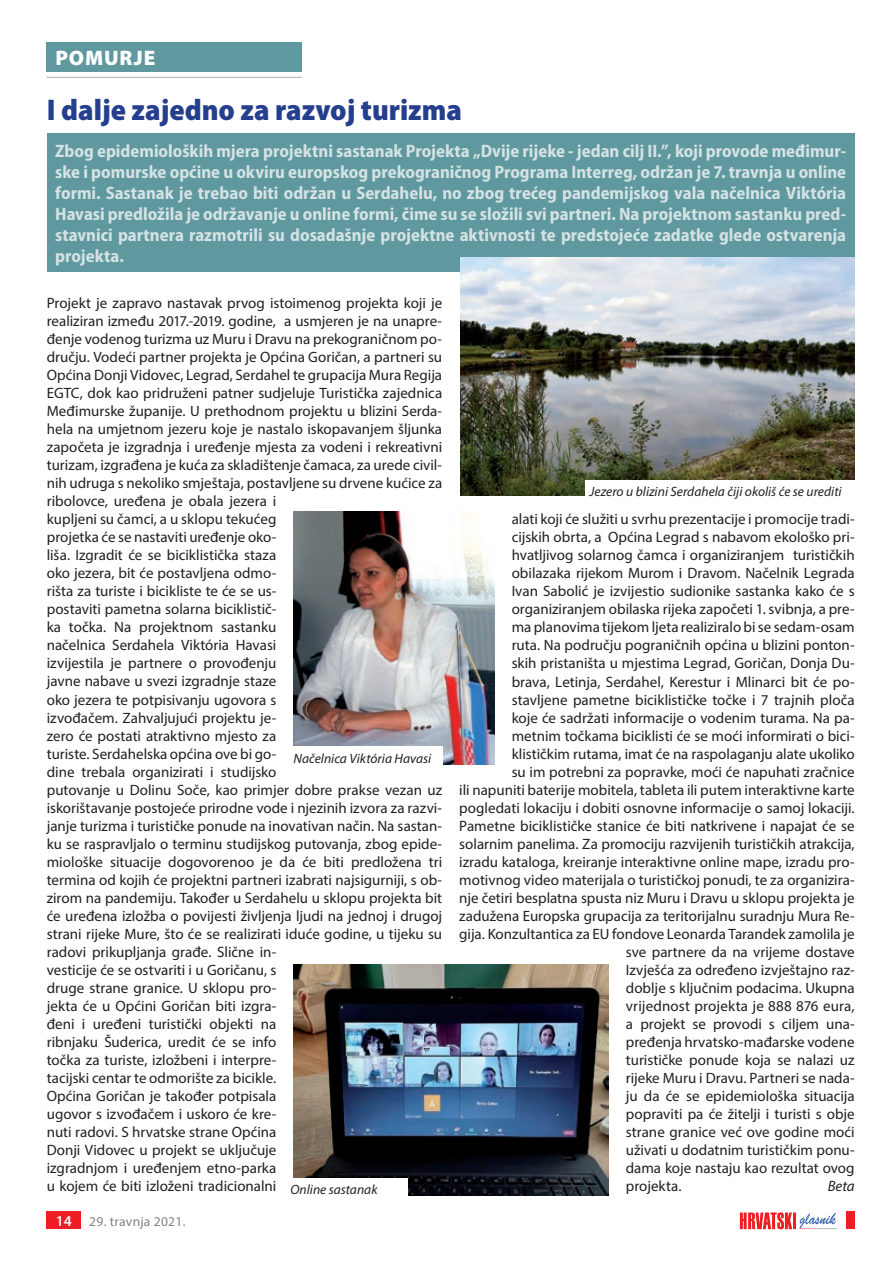
<style>
.page{position:relative;width:893px;height:1263px;background:#fff}
.page>*{position:absolute;margin:0;border:0;box-sizing:border-box;transform-origin:0 0}
.t1{font:900 semi-condensed 30px "Myriad Pro";color:#253f8e}
.t2{font:900 21px "Myriad Pro";letter-spacing:.045em;color:#fff}
.t3{font:700 semi-condensed 18px/21px "Myriad Pro";color:#d5e2e4;text-align:justify}
.t4{font:15px/18px "Myriad Pro";color:#231f20}
.t5{font:italic 15px "Myriad Pro";color:#231f20}
.t6{font:italic 13.5px "Myriad Pro";color:#231f20}
.t7{font:13.5px "Myriad Pro";letter-spacing:.02em;color:#808285}
.s1{font-weight:600;font-size:15px;color:#fff}
</style>
<div class="page">
<svg style="left:740px;top:1212px;width:96px;height:17px"></svg>
<div style="left:846px;top:1212px;width:9px;height:17px;background:#ee1d23"></div>
<div style="left:47px;top:1212px;width:34px;height:17px;background:#ee1d23"></div>
<div style="left:47px;top:43px;width:255px;height:29px;background:#5f999f"></div>
<hr style="left:47px;top:77px;width:255px;height:1px;background:#a8a9ad">
<div style="left:47px;top:134px;width:808px;height:138px;background:#5f999f"></div>
<img style="left:460px;top:257px;width:395px;height:238px">
<img style="left:293px;top:964px;width:316px;height:231px">
<img style="left:293px;top:512px;width:202px;height:253px">
<div style="left:585px;top:480px;width:270px;height:22px;background:#fff"></div>
<div style="left:289px;top:747px;width:154px;height:21px;background:#fff"></div>
<div style="left:286px;top:1178px;width:121px;height:21px;background:#fff"></div>
<h2 class="t2" style="left:55px;top:44px;width:99px">POMURJE</h2>
<h1 class="t1" style="left:47px;top:90px;width:417px">I dalje zajedno za razvoj turizma</h1>
<p class="t3" style="left:55px;top:140px;width:792px">Zbog epidemioloških mjera projektni sastanak Projekta „Dvije rijeke - jedan cilj II.”, koji provode međimur&shy;ske i pomurske općine u okviru europskog prekograničnog Programa Interreg, održan je 7. travnja u online formi. Sastanak je trebao biti održan u Serdahelu, no zbog trećeg pandemijskog vala načelnica Viktória Havasi predložila je održavanje u online formi, čime su se složili svi partneri. Na projektnom sastanku pred&shy;stavnici partnera razmotrili su dosadašnje projektne aktivnosti te predstojeće zadatke glede ostvarenja projekta.</p>
<p class="t4" style="left:47px;top:294px;width:397px">Projekt je zapravo nastavak prvog istoimenog projekta koji je realiziran između 2017.-2019. godine, a usmjeren je na unapre&shy;đenje vodenog turizma uz Muru i Dravu na prekograničnom po&shy;dručju. Vodeći partner projekta je Općina Goričan, a partneri su Općina Donji Vidovec, Legrad, Serdahel te grupacija Mura Regija EGTC, dok kao pridruženi patner sudjeluje Turistička zajednica Međimurske županije. U prethodnom projektu u blizini Serda&shy;hela na umjetnom jezeru koje je nastalo iskopavanjem šljunka započeta je izgradnja i uređenje mjesta za vodeni i rekreativni turizam, izgrađena je kuća za skladištenje čamaca, za urede civil&shy;nih udruga s nekoliko smještaja, postavljene su drvene kućice za ribolovce, uređena je obala jezera i<br>kupljeni su čamci, a u sklopu tekućeg<br>projetka će se nastaviti uređenje oko-<br>liša. Izgradit će se biciklistička staza<br>oko jezera, bit će postavljena odmo-<br>rišta za turiste i bicikliste te će se us-<br>postaviti pametna solarna biciklistič-<br>ka točka. Na projektnom sastanku<br>načelnica Serdahela Viktória Havasi<br>izvijestila je partnere o provođenju<br>javne nabave u svezi izgradnje staze<br>oko jezera te potpisivanju ugovora s<br>izvođačem. Zahvaljujući projektu je-<br>zero će postati atraktivno mjesto za<br>turiste. Serdahelska općina ove bi go-<br>dine trebala organizirati i studijsko<br>putovanje u Dolinu Soče, kao primjer dobre prakse vezan uz iskorištavanje postojeće prirodne vode i njezinih izvora za razvi&shy;janje turizma i turističke ponude na inovativan način. Na sastan&shy;ku se raspravljalo o terminu studijskog putovanja, zbog epide&shy;miološke situacije dogovorenoo je da će biti predložena tri termina od kojih će projektni partneri izabrati najsigurniji, s ob&shy;zirom na pandemiju. Također u Serdahelu u sklopu projekta bit će uređena izložba o povijesti življenja ljudi na jednoj i drugoj strani rijeke Mure, što će se realizirati iduće godine, u tijeku su radovi prikupljanja građe. Slične in-<br>vesticije će se ostvariti i u Goričanu, s<br>druge strane granice. U sklopu pro-<br>jekta će u Općini Goričan biti izgra-<br>đeni i uređeni turistički objekti na<br>ribnjaku Šuderica, uredit će se info<br>točka za turiste, izložbeni i interpre-<br>tacijski centar te odmorište za bicikle.<br>Općina Goričan je također potpisala<br>ugovor s izvođačem i uskoro će kre-<br>nuti radovi. S hrvatske strane Općina<br>Donji Vidovec u projekt se uključuje<br>izgradnjom i uređenjem etno-parka<br>u kojem će biti izloženi tradicionalni</p>
<p class="t6" style="left:293px;top:750px;width:139px">Načelnica Viktória Havasi</p>
<p class="t6" style="left:290px;top:1181px;width:89px">Online sastanak</p>
<p class="t7" style="left:56px;top:1213px;width:131px"><span class="s1">14</span> 29. travnja 2021.</p>
<p class="t6" style="left:589px;top:483px;width:254px">Jezero u blizini Serdahela čiji okoliš će se urediti</p>
<p class="t4" style="left:512px;top:510px;width:344px">alati koji će služiti u svrhu prezentacije i promocije tradi-</p>
<p class="t4" style="left:512px;top:528px;width:344px">cijskih obrta, a Općina Legrad s nabavom ekološko pri-</p>
<p class="t4" style="left:512px;top:546px;width:344px">hvatljivog solarnog čamca i organiziranjem turističkih</p>
<p class="t4" style="left:512px;top:564px;width:344px">obilazaka rijekom Murom i Dravom. Načelnik Legrada</p>
<p class="t4" style="left:512px;top:582px;width:345px">Ivan Sabolić je izvijestio sudionike sastanka kako će s</p>
<p class="t4" style="left:512px;top:600px;width:344px">organiziranjem obilaska rijeka započeti 1. svibnja, a pre-</p>
<p class="t4" style="left:512px;top:618px;width:345px">ma planovima tijekom ljeta realiziralo bi se sedam-osam</p>
<p class="t4" style="left:512px;top:636px;width:344px">ruta. Na području pograničnih općina u blizini ponton-</p>
<p class="t4" style="left:512px;top:654px;width:344px">skih pristaništa u mjestima Legrad, Goričan, Donja Du-</p>
<p class="t4" style="left:512px;top:672px;width:344px">brava, Letinja, Serdahel, Kerestur i Mlinarci bit će po-</p>
<p class="t4" style="left:512px;top:690px;width:344px">stavljene pametne biciklističke točke i 7 trajnih ploča</p>
<p class="t4" style="left:512px;top:708px;width:344px">koje će sadržati informacije o vodenim turama. Na pa-</p>
<p class="t4" style="left:512px;top:726px;width:344px">metnim točkama biciklisti će se moći informirati o bici-</p>
<p class="t4" style="left:512px;top:744px;width:345px">klističkim rutama, imat će na raspolaganju alate ukoliko</p>
<p class="t4" style="left:512px;top:762px;width:345px">su im potrebni za popravke, moći će napuhati zračnice</p>
<p class="t4" style="left:459px;top:780px;width:397px">ili napuniti baterije mobitela, tableta ili putem interaktivne karte</p>
<p class="t4" style="left:459px;top:798px;width:397px">pogledati lokaciju i dobiti osnovne informacije o samoj lokaciji.</p>
<p class="t4" style="left:459px;top:816px;width:397px">Pametne biciklističke stanice će biti natkrivene i napajat će se</p>
<p class="t4" style="left:459px;top:834px;width:397px">solarnim panelima. Za promociju razvijenih turističkih atrakcija,</p>
<p class="t4" style="left:459px;top:852px;width:397px">izradu kataloga, kreiranje interaktivne online mape, izradu pro-</p>
<p class="t4" style="left:459px;top:870px;width:397px">motivnog video materijala o turističkoj ponudi, te za organizira-</p>
<p class="t4" style="left:459px;top:888px;width:397px">nje četiri besplatna spusta niz Muru i Dravu u sklopu projekta je</p>
<p class="t4" style="left:459px;top:906px;width:397px">zadužena Europska grupacija za teritorijalnu suradnju Mura Re-</p>
<p class="t4" style="left:459px;top:924px;width:397px">gija. Konzultantica za EU fondove Leonarda Tarandek zamolila je</p>
<p class="t4" style="left:626px;top:942px;width:230px">sve partnere da na vrijeme dostave</p>
<p class="t4" style="left:626px;top:960px;width:230px">Izvješća za određeno izvještajno raz-</p>
<p class="t4" style="left:626px;top:978px;width:230px">doblje s ključnim podacima. Ukupna</p>
<p class="t4" style="left:626px;top:996px;width:230px">vrijednost projekta je 888 876 eura,</p>
<p class="t4" style="left:626px;top:1014px;width:229px">a projekt se provodi s ciljem una-</p>
<p class="t4" style="left:626px;top:1032px;width:230px">pređenja hrvatsko-mađarske vodene</p>
<p class="t4" style="left:626px;top:1050px;width:230px">turističke ponude koja se nalazi uz</p>
<p class="t4" style="left:626px;top:1068px;width:230px">rijeke Muru i Dravu. Partneri se nada-</p>
<p class="t4" style="left:626px;top:1086px;width:230px">ju da će se epidemiološka situacija</p>
<p class="t4" style="left:626px;top:1104px;width:230px">popraviti pa će žitelji i turisti s obje</p>
<p class="t4" style="left:626px;top:1122px;width:230px">strane granice već ove godine moći</p>
<p class="t4" style="left:626px;top:1140px;width:230px">uživati u dodatnim turističkim ponu-</p>
<p class="t4" style="left:626px;top:1158px;width:230px">dama koje nastaju kao rezultat ovog</p>
<p class="t4" style="left:626px;top:1176px;width:57px">projekta.</p>
<p class="t5" style="left:828px;top:1176px;width:28px">Beta</p>
</div>
